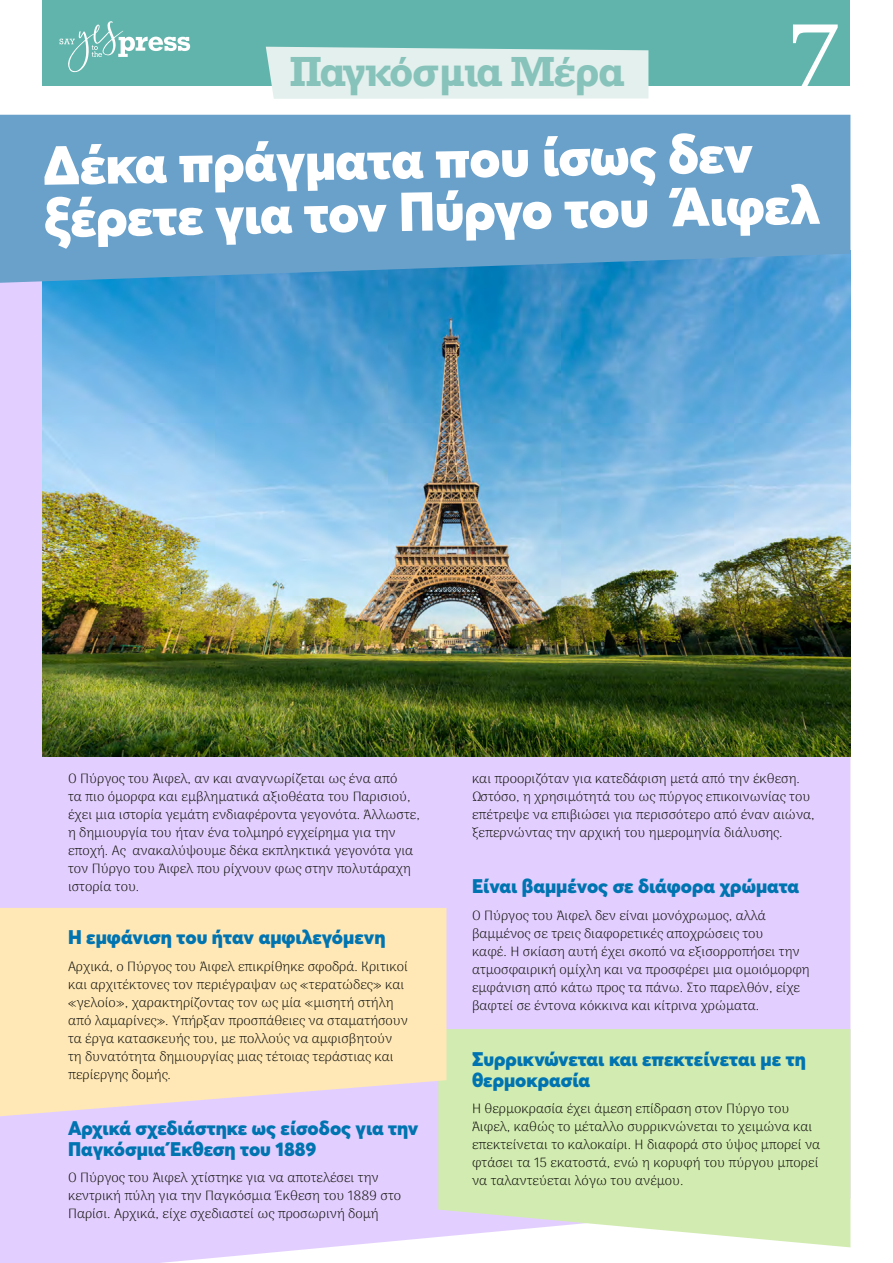
<style>
.page{position:relative;width:893px;height:1263px;background:#fff}
.page>*{position:absolute;margin:0;border:0;box-sizing:border-box;transform-origin:0 0}
.t1{font:97.5px "Georgia";color:#fff}
.t2{font:900 54px/52.5px "Averta";color:#fff}
.t3{font:700 39.6px "Rockwell";letter-spacing:-.035em;color:#87c3ba}
.t4{font:900 19.5px/21px "Averta";color:#0074b0}
.t5{font:100 13.5px/18px "Arima";color:#12120d}
</style>
<div class="page">
<div style="left:0;top:283px;width:850px;height:980px;background:#e3cfff"></div>
<img style="left:43px;top:283px;width:807px;height:474px">
<div style="left:43px;top:0;width:807px;height:85px;background:#60b4ab"></div>
<svg style="left:60px;top:21px;width:130px;height:51px"></svg>
<svg style="left:0;top:115px;width:850px;height:168px;background:#659fca"></svg>
<svg style="left:438px;top:1029px;width:412px;height:218px;background:#d5ebb7"></svg>
<svg style="left:0;top:908px;width:446px;height:208px;background:#fce5bb"></svg>
<div style="left:266px;top:47px;width:382px;height:52px;background:#e3f0ed"></div>
<h3 class="t3" style="left:290px;top:46px;width:337px">Παγκόσμια Μέρα</h3>
<h1 class="t1" style="left:789px;top:-29px;width:50px">7</h1>
<h2 class="t2" style="left:43px;top:139px;width:778px;rotate:-1deg">Δέκα πράγματα που ίσως δεν ξέρετε για τον Πύργο του Άιφελ</h2>
<p class="t5" style="left:68px;top:769px;width:353px">Ο Πύργος του Άιφελ, αν και αναγνωρίζεται ως ένα από<br>τα πιο όμορφα και εμβληματικά αξιοθέατα του Παρισιού, έχει μια ιστορία γεμάτη ενδιαφέροντα γεγονότα. Άλλωστε, η δημιουργία του ήταν ένα τολμηρό εγχείρημα για την εποχή. Ας ανακαλύψουμε δέκα εκπληκτικά γεγονότα για τον Πύργο του Άιφελ που ρίχνουν φως στην πολυτάραχη ιστορία του.</p>
<h3 class="t4" style="left:68px;top:926px;width:319px">Η εμφάνιση του ήταν αμφιλεγόμενη</h3>
<p class="t5" style="left:68px;top:957px;width:341px">Αρχικά, ο Πύργος του Άιφελ επικρίθηκε σφοδρά. Κριτικοί και αρχιτέκτονες τον περιέγραψαν ως «τερατώδες» και «γελοίο», χαρακτηρίζοντας τον ως μία «μισητή στήλη από λαμαρίνες». Υπήρξαν προσπάθειες να σταματήσουν τα έργα κατασκευής του, με πολλούς να αμφισβητούν τη δυνατότητα δημιουργίας μιας τέτοιας τεράστιας και περίεργης δομής.</p>
<h3 class="t4" style="left:68px;top:1117px;width:352px">Αρχικά σχεδιάστηκε ως είσοδος για την<br>Παγκόσμια Έκθεση του 1889</h3>
<p class="t5" style="left:68px;top:1168px;width:335px">Ο Πύργος του Άιφελ χτίστηκε για να αποτελέσει την κεντρική πύλη για την Παγκόσμια Έκθεση του 1889 στο<br>Παρίσι. Αρχικά, είχε σχεδιαστεί ως προσωρινή δομή</p>
<p class="t5" style="left:472px;top:769px;width:344px">και προοριζόταν για κατεδάφιση μετά από την έκθεση.<br>Ωστόσο, η χρησιμότητά του ως πύργος επικοινωνίας του επέτρεψε να επιβιώσει για περισσότερο από έναν αιώνα, ξεπερνώντας την αρχική του ημερομηνία διάλυσης.</p>
<h3 class="t4" style="left:472px;top:875px;width:329px">Είναι βαμμένος σε διάφορα χρώματα</h3>
<p class="t5" style="left:472px;top:906px;width:339px">Ο Πύργος του Άιφελ δεν είναι μονόχρωμος, αλλά βαμμένος σε τρεις διαφορετικές αποχρώσεις του<br>καφέ. Η σκίαση αυτή έχει σκοπό να εξισορροπήσει την ατμοσφαιρική ομίχλη και να προσφέρει μια ομοιόμορφη εμφάνιση από κάτω προς τα πάνω. Στο παρελθόν, είχε βαφτεί σε έντονα κόκκινα και κίτρινα χρώματα.</p>
<h3 class="t4" style="left:472px;top:1048px;width:335px">Συρρικνώνεται και επεκτείνεται με τη θερμοκρασία</h3>
<p class="t5" style="left:472px;top:1099px;width:350px">Η θερμοκρασία έχει άμεση επίδραση στον Πύργο του Άιφελ, καθώς το μέταλλο συρρικνώνεται το χειμώνα και επεκτείνεται το καλοκαίρι. Η διαφορά στο ύψος μπορεί να φτάσει τα 15 εκατοστά, ενώ η κορυφή του πύργου μπορεί να ταλαντεύεται λόγω του ανέμου.</p>
</div>
